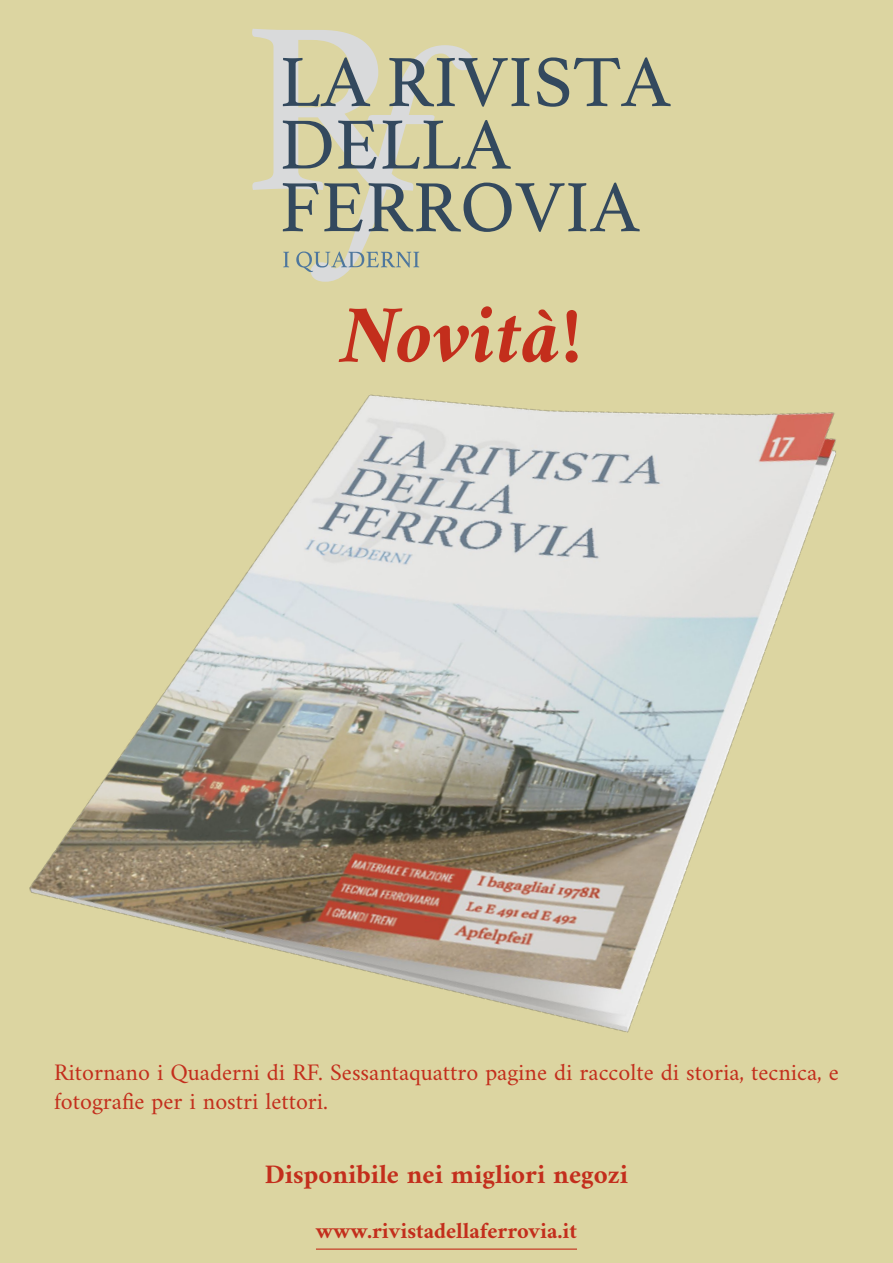
<style>
.page{position:relative;width:893px;height:1263px;background:#dcd5a1}
.page>*{position:absolute;margin:0;border:0;box-sizing:border-box;transform-origin:0 0}
.t1{font:italic 700 82.5px "Amiri";color:#c32e1c}
.t2{font:73.2px/62.6px "Athelas";color:#33495e}
.t3{font:700 27px "Amiri";color:#c32e1c}
.t4{font:24px/28.8px "Amiri";color:#c32e1c}
.t5{font:700 22.5px "Amiri";color:#c32e1c}
</style>
<div class="page">
<hr style="left:316px;top:1248px;width:261px;height:2px;background:#c32e1c">
<svg style="left:252px;top:29px;width:221px;height:253px"></svg>
<svg style="left:283px;top:252px;width:6px;height:15px"></svg>
<svg style="left:296px;top:251px;width:123px;height:21px"></svg>
<img style="left:29px;top:394px;width:807px;height:639px">
<h2 class="t2" style="left:279px;top:48px;width:393px">LA RIVISTA<br>DELLA<br>FERROVIA</h2>
<h1 class="t1" style="left:340px;top:285px;width:244px">Novità!</h1>
<p class="t4" style="left:54px;top:1057px;width:786px">Ritornano i Quaderni di RF. Sessantaquattro pagine di raccolte di storia, tecnica, e fotografie per i nostri lettori.</p>
<p class="t3" style="left:265px;top:1157px;width:365px">Disponibile nei migliori negozi</p>
<p class="t5" style="left:316px;top:1217px;width:263px">www.rivistadellaferrovia.it</p>
</div>
